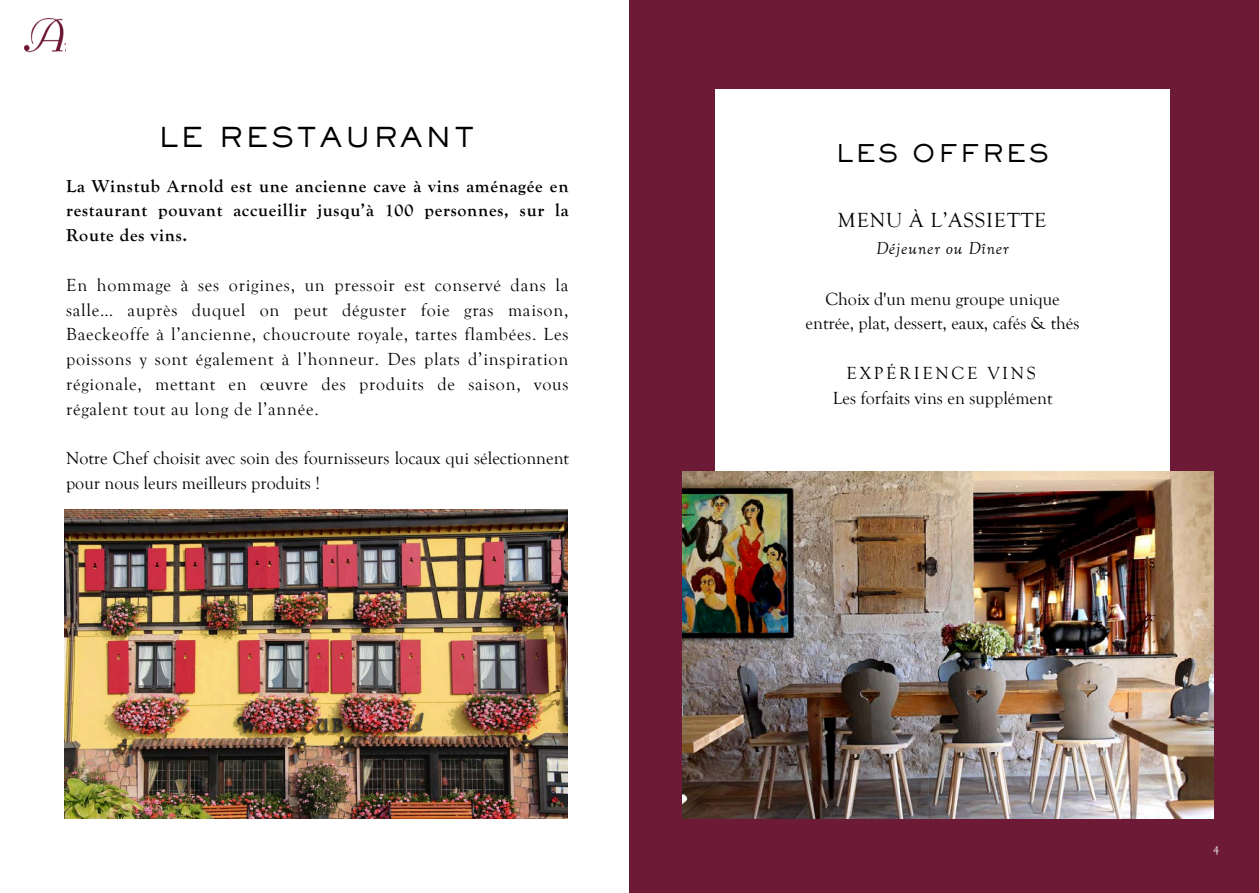
<style>
.page{position:relative;width:1259px;height:893px;background:#fff}
.page>*{position:absolute;margin:0;border:0;box-sizing:border-box;transform-origin:0 0}
.t1{font:500 27px "Sackers Gothic Std";letter-spacing:.1em;color:#000}
.t2{font:500 24px "Sackers Gothic Std";letter-spacing:.1em;color:#000}
.t3{font:21px "Goudy Old Style T";letter-spacing:.04em;color:#000}
.t4{font:18px/24.8px "Goudy Old Style T";color:#000;text-align:justify}
.t5{font:700 18px/24.8px "Goudy Old Style T";letter-spacing:.04em;color:#000;text-align:justify}
.t6{font:18px "Goudy Old Style ITALIC";letter-spacing:.04em;color:#000}
.t7{font:18px "Goudy Old Style T";letter-spacing:.15em;color:#000}
.t8{font:12px "Goudy Old Style T";color:#eeeee4}
</style>
<div class="page">
<div style="left:629px;top:0;width:630px;height:892px;background:#6d1a36"></div>
<div style="left:715px;top:89px;width:454px;height:713px;background:#fff"></div>
<img style="left:25px;top:18px;width:40px;height:35px">
<img style="left:65px;top:509px;width:503px;height:309px">
<img style="left:683px;top:471px;width:530px;height:347px">
<h1 class="t1" style="left:158px;top:126px;width:318px">LE RESTAURANT</h1>
<h4 class="t5" style="left:66px;top:173px;width:504px">La Winstub Arnold est une ancienne cave à vins aménagée en restaurant pouvant accueillir jusqu’à 100 personnes, sur la Route des vins.</h4>
<p class="t4" style="left:66px;top:272px;width:504px">En hommage à ses origines, un pressoir est conservé dans la salle… auprès duquel on peut déguster foie gras maison, Baeckeoffe à l’ancienne, choucroute royale, tartes flambées. Les poissons y sont également à l’honneur. Des plats d’inspiration régionale, mettant en œuvre des produits de saison, vous régalent tout au long de l’année.</p>
<p class="t4" style="left:66px;top:445px;width:504px">Notre Chef choisit avec soin des fournisseurs locaux qui sélectionnent pour nous leurs meilleurs produits !</p>
<p class="t2" style="left:836px;top:144px;width:215px">LES OFFRES</p>
<p class="t3" style="left:838px;top:208px;width:210px">MENU À L’ASSIETTE</p>
<p class="t6" style="left:876px;top:241px;width:134px">Déjeuner ou Dîner</p>
<p class="t4" style="left:825px;top:286px;width:236px">Choix d'un menu groupe unique</p>
<h2 class="t4" style="left:806px;top:311px;width:275px">entrée, plat, dessert, eaux, cafés &amp; thés</h2>
<h3 class="t7" style="left:847px;top:363px;width:191px">EXPÉRIENCE VINS</h3>
<p class="t4" style="left:833px;top:385px;width:221px">Les forfaits vins en supplément</p>
<p class="t8" style="left:1213px;top:843px;width:8px">4</p>
</div>
